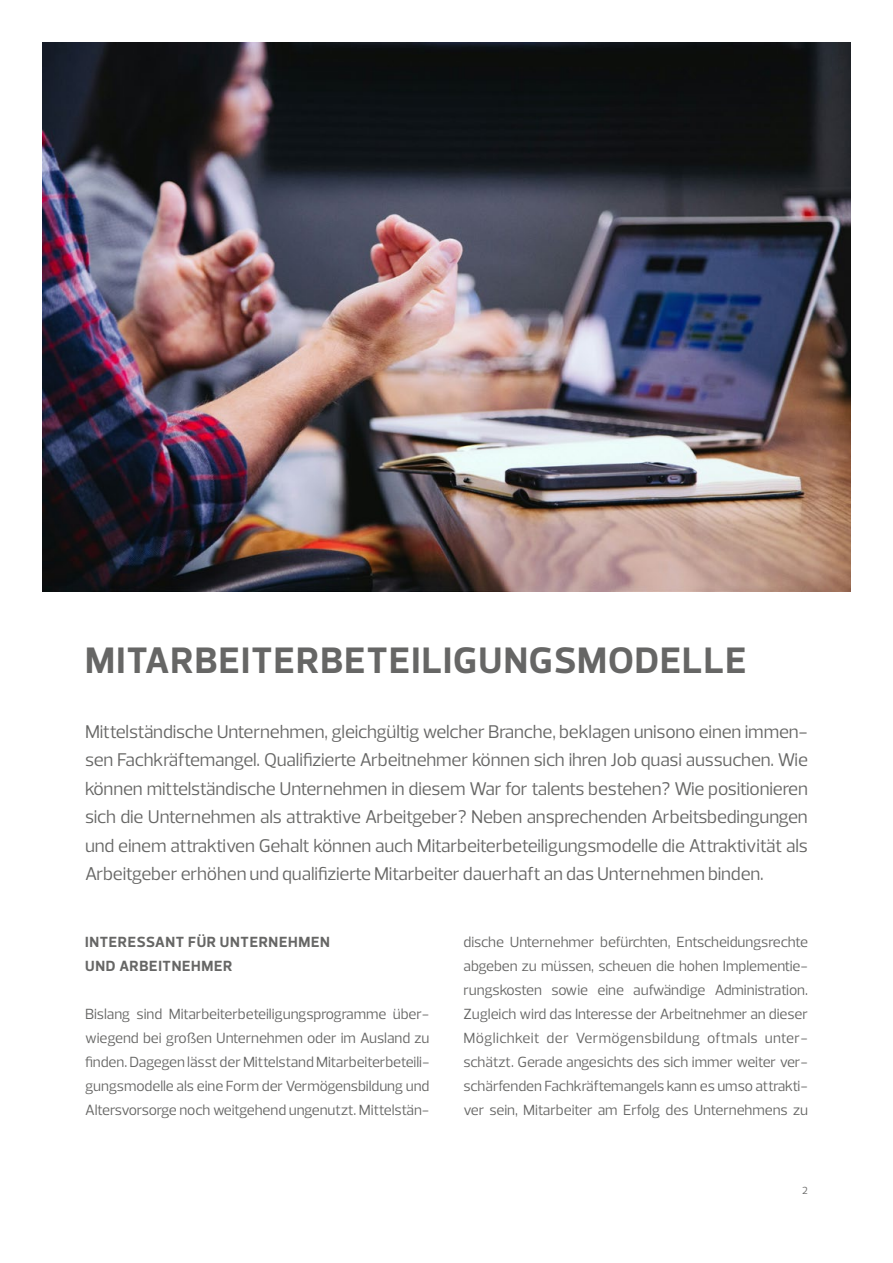
<style>
.page{position:relative;width:893px;height:1263px;background:#fff}
.page>*{position:absolute;margin:0;border:0;box-sizing:border-box;transform-origin:0 0}
.t1{font:700 37.5px "Prelo";letter-spacing:.035em;color:#666665}
.t2{font:18.75px/28.5px "Prelo";letter-spacing:-.01em;color:#666665;text-align:justify}
.t3{font:15px/24px "Prelo";letter-spacing:-.005em;color:#666665;text-align:justify}
.t4{font:700 15px/24px "Prelo";letter-spacing:.045em;color:#666665}
.t5{font:10.5px "Prelo";color:#666665}
</style>
<div class="page">
<img style="left:43px;top:43px;width:807px;height:548px">
<h1 class="t1" style="left:85px;top:638px;width:663px">MITARBEITERBETEILIGUNGSMODELLE</h1>
<p class="t2" style="left:85px;top:717px;width:724px">Mittelständische Unternehmen, gleichgültig welcher Branche, beklagen unisono einen immen&shy;sen Fachkräftemangel. Qualifizierte Arbeitnehmer können sich ihren Job quasi aussuchen. Wie können mittelständische Unternehmen in diesem War for talents bestehen? Wie positionieren sich die Unternehmen als attraktive Arbeitgeber? Neben ansprechenden Arbeitsbedingungen und einem attraktiven Gehalt können auch Mitarbeiterbeteiligungsmodelle die Attraktivität als Arbeitgeber erhöhen und qualifizierte Mitarbeiter dauerhaft an das Unternehmen binden.</p>
<p class="t4" style="left:85px;top:930px;width:246px">INTERESSANT FÜR UNTERNEHMEN<br>UND ARBEITNEHMER</p>
<p class="t3" style="left:85px;top:1002px;width:346px">Bislang sind Mitarbeiterbeteiligungsprogramme über&shy;wiegend bei großen Unternehmen oder im Ausland zu finden. Dagegen lässt der Mittelstand Mitarbeiterbeteili&shy;gungsmodelle als eine Form der Vermögensbildung und Altersvorsorge noch weitgehend ungenutzt. Mittelstän-</p>
<p class="t3" style="left:463px;top:930px;width:346px">dische Unternehmer befürchten, Entscheidungsrechte abgeben zu müssen, scheuen die hohen Implementie&shy;rungskosten sowie eine aufwändige Administration.<br>Zugleich wird das Interesse der Arbeitnehmer an dieser Möglichkeit der Vermögensbildung oftmals unter&shy;schätzt. Gerade angesichts des sich immer weiter ver&shy;schärfenden Fachkräftemangels kann es umso attrakti&shy;ver sein, Mitarbeiter am Erfolg des Unternehmens zu</p>
<p class="t5" style="left:802px;top:1184px;width:7px">2</p>
</div>
